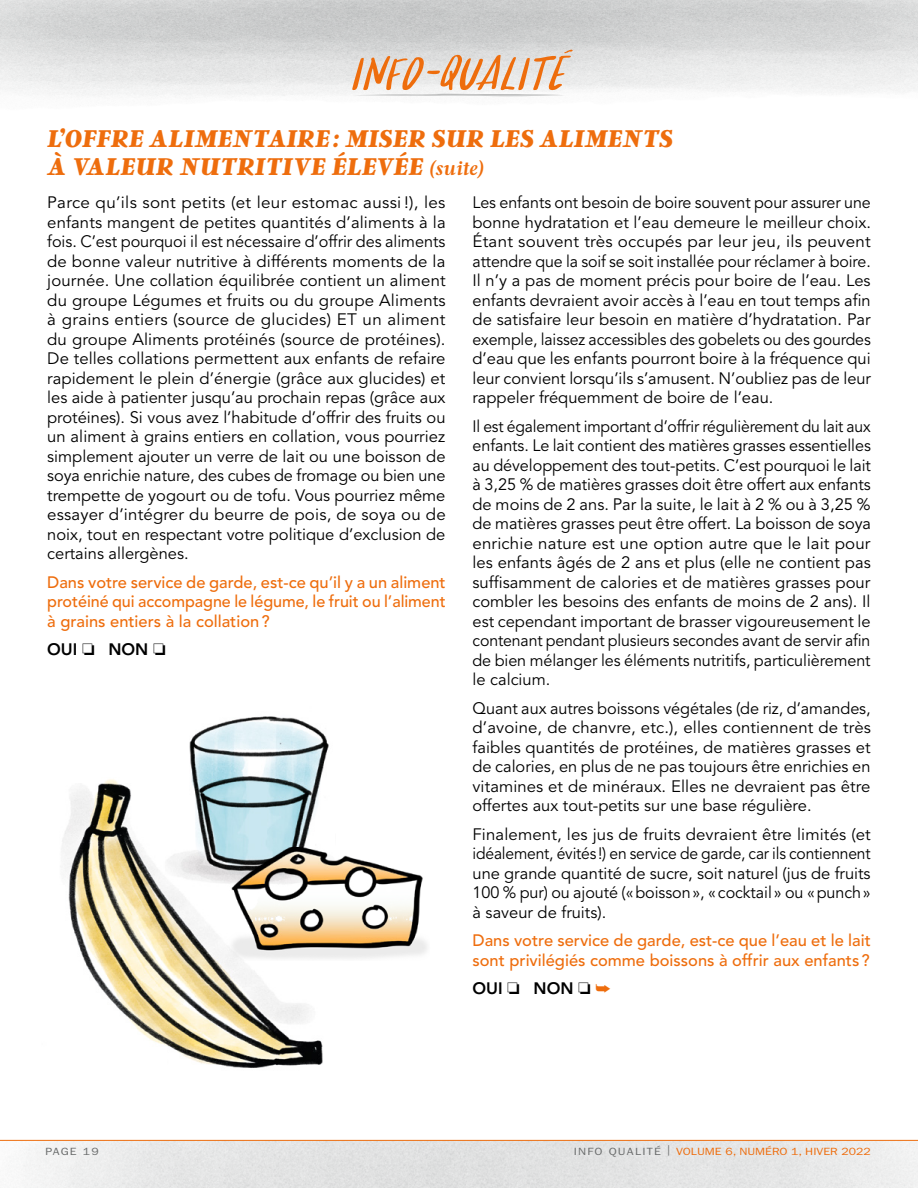
<style>
.page{position:relative;width:918px;height:1188px;background:#fff}
.page>*{position:absolute;margin:0;border:0;box-sizing:border-box;transform-origin:0 0}
.t1{font:57.15px "Aerostat";letter-spacing:.02em;color:#ee6d0d}
.t2{font:italic 800 27px/28.5px "Argent CF";letter-spacing:.01em;color:#ee6d0d}
.t3{font:16.5px/19.5px "Avenir LT Std";color:#000;text-align:justify}
.t4{font:16.5px/19.5px "Avenir LT Std";color:#000;text-align:justify;scale:.95 1}
.P_orange{font:500 16.5px/19.5px "Avenir LT Std";color:#ee6d0d;text-align:justify}
.t5{font:800 16.5px "Avenir LT Std";color:#000}
.t6{font:10.5px "ITC Franklin Gothic Std";color:#ee6d0d;scale:1.16 1}
.t7{font:10.5px "ITC Franklin Gothic Std";letter-spacing:.095em;color:#6a6c6c;scale:1.16 1}
.s1{font-weight:600;font-size:19.5px}
.s2{color:#6a6c6c}
</style>
<div class="page">
<hr style="left:0;top:1140px;width:918px;height:1px;background:#ee6d0d">
<img style="left:0;top:0;width:918px;height:83px">
<svg style="left:351px;top:94px;width:216px;height:2px"></svg>
<svg style="left:564px;top:50px;width:9px;height:3px"></svg>
<img style="left:62px;top:779px;width:261px;height:289px">
<img style="left:154px;top:716px;width:175px;height:188px">
<img style="left:216px;top:848px;width:211px;height:113px">
<h1 class="t1" style="left:352px;top:47px;width:215px">INFO-QUALITE</h1>
<h1 class="t2" style="left:47px;top:125px;width:627px">L’OFFRE ALIMENTAIRE: MISER SUR LES ALIMENTS<br>À VALEUR NUTRITIVE ÉLEVÉE <span class="s1">(suite)</span></h1>
<p class="t3" style="left:47px;top:193px;width:400px">Parce qu’ils sont petits (et leur estomac aussi !), les enfants mangent de petites quantités d’aliments à la fois. C’est pourquoi il est nécessaire d’offrir des aliments de bonne valeur nutritive à différents moments de la journée. Une collation équilibrée contient un aliment du groupe Légumes et fruits ou du groupe Aliments à grains entiers (source de glucides) ET un aliment du groupe Aliments protéinés (source de protéines).<br>De telles collations permettent aux enfants de refaire rapidement le plein d’énergie (grâce aux glucides) et les aide à patienter jusqu’au prochain repas (grâce aux protéines). Si vous avez l’habitude d’offrir des fruits ou un aliment à grains entiers en collation, vous pourriez simplement ajouter un verre de lait ou une boisson de soya enrichie nature, des cubes de fromage ou bien une trempette de yogourt ou de tofu. Vous pourriez même essayer d’intégrer du beurre de pois, de soya ou de noix, tout en respectant votre politique d’exclusion de certains allergènes.</p>
<p class="P_orange" style="left:47px;top:573px;width:400px">Dans votre service de garde, est-ce qu’il y a un aliment protéiné qui accompagne le légume, le fruit ou l’aliment à grains entiers à la collation?</p>
<p class="t5" style="left:47px;top:640px;width:120px">OUI ❏ NON ❏</p>
<p class="t3" style="left:472px;top:193px;width:400px">Les enfants ont besoin de boire souvent pour assurer une bonne hydratation et l’eau demeure le meilleur choix.<br>Étant souvent très occupés par leur jeu, ils peuvent attendre que la soif se soit installée pour réclamer à boire.<br>Il n’y a pas de moment précis pour boire de l’eau. Les enfants devraient avoir accès à l’eau en tout temps afin de satisfaire leur besoin en matière d’hydratation. Par exemple, laissez accessibles des gobelets ou des gourdes d’eau que les enfants pourront boire à la fréquence qui leur convient lorsqu’ils s’amusent. N’oubliez pas de leur rappeler fréquemment de boire de l’eau.</p>
<p class="t4" style="left:472px;top:417px;width:421px">Il est également important d’offrir régulièrement du lait aux enfants. Le lait contient des matières grasses essentielles au développement des tout-petits. C’est pourquoi le lait à 3,25 % de matières grasses doit être offert aux enfants de moins de 2 ans. Par la suite, le lait à 2 % ou à 3,25 % de matières grasses peut être offert. La boisson de soya enrichie nature est une option autre que le lait pour les enfants âgés de 2 ans et plus (elle ne contient pas suffisamment de calories et de matières grasses pour combler les besoins des enfants de moins de 2 ans). Il est cependant important de brasser vigoureusement le contenant pendant plusieurs secondes avant de servir afin de bien mélanger les éléments nutritifs, particulièrement le calcium.</p>
<p class="t3" style="left:472px;top:699px;width:400px">Quant aux autres boissons végétales (de riz, d’amandes, d’avoine, de chanvre, etc.), elles contiennent de très faibles quantités de protéines, de matières grasses et de calories, en plus de ne pas toujours être enrichies en vitamines et de minéraux. Elles ne devraient pas être offertes aux tout-petits sur une base régulière.</p>
<p class="t3" style="left:472px;top:825px;width:400px">Finalement, les jus de fruits devraient être limités (et idéalement, évités !) en service de garde, car ils contiennent une grande quantité de sucre, soit naturel (jus de fruits 100 % pur) ou ajouté («boisson», «cocktail» ou «punch» à saveur de fruits).</p>
<p class="P_orange" style="left:472px;top:931px;width:400px">Dans votre service de garde, est-ce que l’eau et le lait sont privilégiés comme boissons à offrir aux enfants ?</p>
<p class="t5" style="left:472px;top:979px;width:120px">OUI ❏ NON ❏</p>
<p class="t7" style="left:45px;top:1145px;width:48px">PAGE 19</p>
<p class="t6" style="left:574px;top:1145px;width:258px"><span class="s2">INFO QUALITÉ |</span> VOLUME 6, NUMÉRO 1, HIVER 2022</p>
</div>
